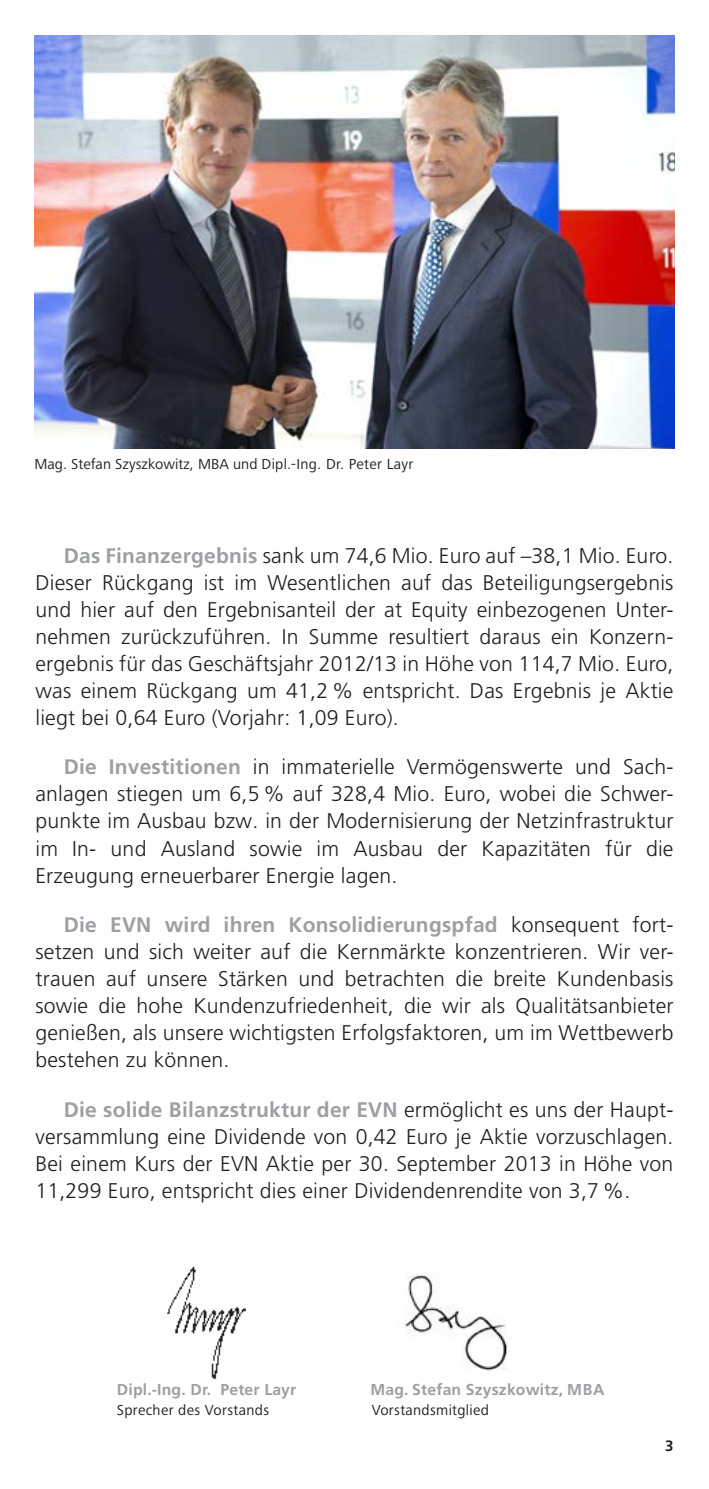
<style>
.page{position:relative;width:709px;height:1489px;background:#fff}
.page>*{position:absolute;margin:0;border:0;box-sizing:border-box;transform-origin:0 0}
.t1{font:300 21.25px/27px "Frutiger LT Pro";letter-spacing:.01em;color:#231f20;text-align:justify}
.t2{font:700 21px "Frutiger LT Pro";letter-spacing:.01em;color:#9d9fa2}
.t3{font:700 15.75px "Frutiger LT Pro";letter-spacing:.01em;color:#9d9fa2}
.t4{font:15px "Frutiger Next Pro";letter-spacing:.02em;color:#231f20}
.t5{font:700 15px "Frutiger LT Pro";color:#231f20}
.s1{font-weight:700;font-size:21px;color:#9d9fa2}
.s2{font-weight:300;font-size:21.25px;color:#231f20}
</style>
<div class="page">
<img style="left:396px;top:1273px;width:112px;height:98px">
<img style="left:166px;top:1266px;width:80px;height:113px">
<img style="left:34px;top:35px;width:640px;height:413px">
<p class="t4" style="left:34px;top:455px;width:380px">Mag. Stefan Szyszkowitz, MBA und Dipl.-Ing. Dr. Peter Layr</p>
<p class="t1" style="left:35px;top:542px;width:639px;text-indent:28px"><span class="s1">Das Finanzergebnis</span> sank um 74,6 Mio. Euro auf –38,1 Mio. Euro.<br>Dieser Rückgang ist im Wesentlichen auf das Beteiligungsergebnis und hier auf den Ergebnisanteil der at Equity einbezogenen Unter&shy;nehmen zurückzuführen. In Summe resultiert daraus ein Konzern&shy;ergebnis für das Geschäftsjahr 2012/13 in Höhe von 114,7 Mio. Euro, was einem Rückgang um 41,2 % entspricht. Das Ergebnis je Aktie liegt bei 0,64 Euro (Vorjahr: 1,09 Euro).</p>
<p class="t1" style="left:35px;top:753px;width:639px;text-indent:28px"><span class="s1">Die Investitionen</span> in immaterielle Vermögenswerte und Sach&shy;anlagen stiegen um 6,5 % auf 328,4 Mio. Euro, wobei die Schwer&shy;punkte im Ausbau bzw. in der Modernisierung der Netzinfrastruktur im In- und Ausland sowie im Ausbau der Kapazitäten für die Erzeugung erneuerbarer Energie lagen.</p>
<p class="t2" style="left:64px;top:912px;width:609px">Die EVN wird ihren Konsolidierungspfad <span class="s2">konsequent fort-</span></p>
<p class="t1" style="left:35px;top:938px;width:639px">setzen und sich weiter auf die Kernmärkte konzentrieren. Wir ver&shy;trauen auf unsere Stärken und betrachten die breite Kundenbasis sowie die hohe Kundenzufriedenheit, die wir als Qualitätsanbieter genießen, als unsere wichtigsten Erfolgsfaktoren, um im Wettbewerb bestehen zu können.</p>
<p class="t2" style="left:64px;top:1097px;width:611px">Die solide Bilanzstruktur der EVN <span class="s2">ermöglicht es uns der Haupt-</span></p>
<p class="t1" style="left:35px;top:1123px;width:639px">versammlung eine Dividende von 0,42 Euro je Aktie vorzuschlagen.<br>Bei einem Kurs der EVN Aktie per 30. September 2013 in Höhe von 11,299 Euro, entspricht dies einer Dividendenrendite von 3,7 %.</p>
<p class="t3" style="left:117px;top:1379px;width:181px">Dipl.-Ing. Dr. Peter Layr</p>
<p class="t3" style="left:370px;top:1379px;width:236px">Mag. Stefan Szyszkowitz, MBA</p>
<p class="t4" style="left:117px;top:1400px;width:154px">Sprecher des Vorstands</p>
<p class="t4" style="left:371px;top:1400px;width:119px">Vorstandsmitglied</p>
<p class="t5" style="left:665px;top:1436px;width:10px">3</p>
</div>
